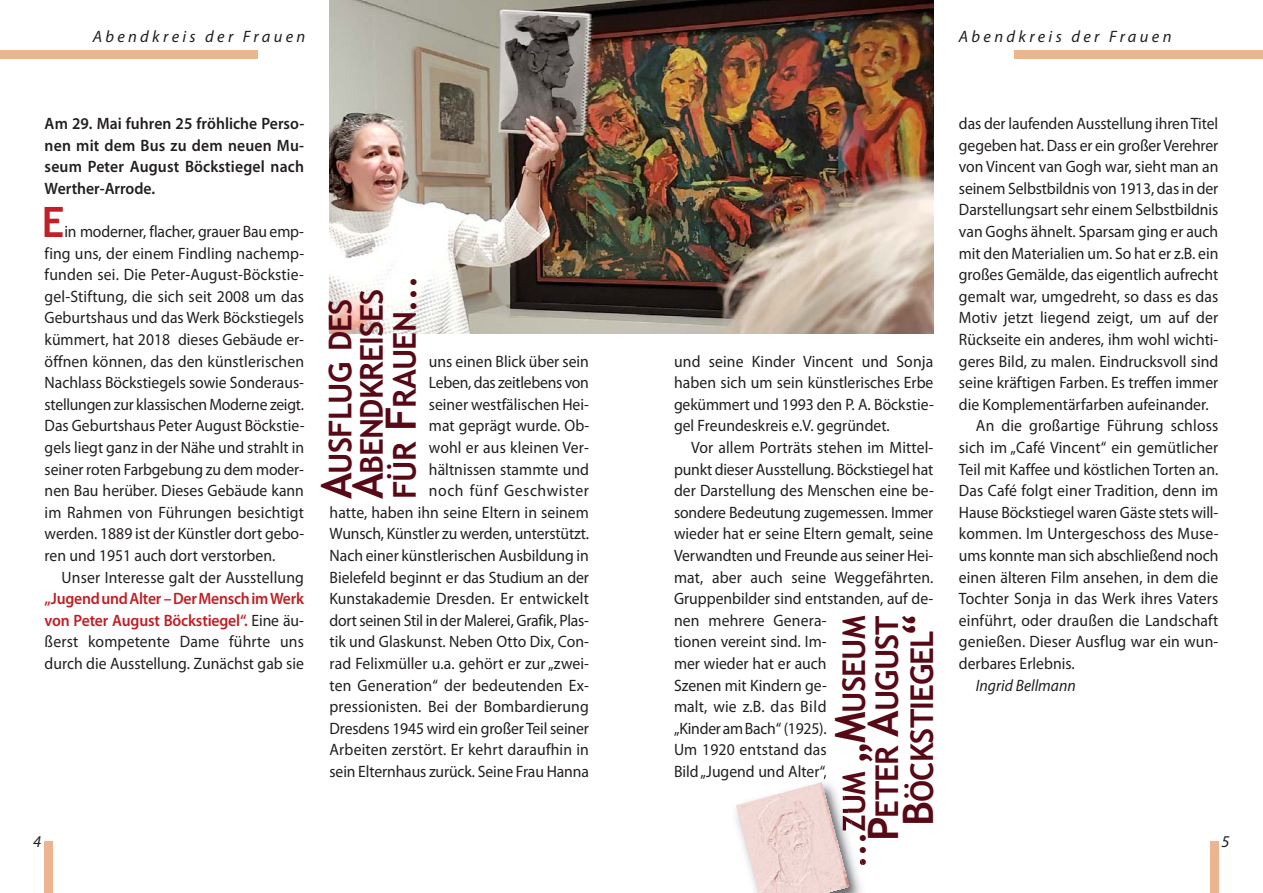
<style>
.page{position:relative;width:1263px;height:893px;background:#fff}
.page>*{position:absolute;margin:0;border:0;box-sizing:border-box;transform-origin:0 0}
.t1{font:700 42px "Trebuchet MS";color:#c02026;scale:.95 1}
.t2{font:700 31.5px/32.2px "Trebuchet MS";letter-spacing:-.025em;color:#580916}
.t3{font:16.5px/21.6px "Myriad Pro";color:#231f20;text-align:justify;scale:.95 1}
.t4{font:600 16.5px/21.6px "Myriad Pro";letter-spacing:.01em;color:#231f20;text-align:justify;scale:.95 1}
.t5{font:italic 16.5px "Myriad Pro";letter-spacing:.2em;color:#231f20}
.t6{font:italic 16.5px "Myriad Pro";color:#231f20;scale:.95 1}
.s1{font-weight:600;color:#c02026}
.s2{font-size:42px}
.s3{font-size:34.5px}
</style>
<div class="page">
<div style="left:45px;top:842px;width:8px;height:51px;background:#ebb590"></div>
<div style="left:1210px;top:842px;width:8px;height:51px;background:#ebb590"></div>
<div style="left:1014px;top:50px;width:249px;height:8px;background:#ebb590"></div>
<div style="left:0;top:50px;width:257px;height:8px;background:#ebb590"></div>
<img style="left:330px;top:0;width:603px;height:333px">
<img style="left:823px;top:775px;width:38px;height:118px">
<svg style="left:860px;top:858px;width:3px;height:7px"></svg>
<img style="left:849px;top:790px;width:4px;height:41px">
<img style="left:736px;top:782px;width:113px;height:111px">
<p class="t5" style="left:93px;top:30px;width:214px">Abendkreis der Frauen</p>
<p class="t5" style="left:959px;top:30px;width:214px">Abendkreis der Frauen</p>
<p class="t3" style="left:959px;top:114px;width:275px">das der laufenden Ausstellung ihren Titel</p>
<p class="t3" style="left:959px;top:136px;width:275px">gegeben hat. Dass er ein großer Verehrer</p>
<p class="t3" style="left:959px;top:157px;width:275px">von Vincent van Gogh war, sieht man an</p>
<p class="t3" style="left:959px;top:179px;width:275px">seinem Selbstbildnis von 1913, das in der</p>
<p class="t3" style="left:959px;top:200px;width:275px">Darstellungsart sehr einem Selbstbildnis</p>
<p class="t3" style="left:959px;top:222px;width:275px">van Goghs ähnelt. Sparsam ging er auch</p>
<p class="t3" style="left:959px;top:244px;width:275px">mit den Materialien um. So hat er z.B. ein</p>
<p class="t3" style="left:959px;top:265px;width:275px">großes Gemälde, das eigentlich aufrecht</p>
<p class="t3" style="left:959px;top:287px;width:275px">gemalt war, umgedreht, so dass es das</p>
<p class="t3" style="left:959px;top:308px;width:275px">Motiv jetzt liegend zeigt, um auf der</p>
<p class="t3" style="left:959px;top:330px;width:275px">Rückseite ein anderes, ihm wohl wichti-</p>
<p class="t3" style="left:959px;top:352px;width:275px">geres Bild, zu malen. Eindrucksvoll sind</p>
<p class="t3" style="left:959px;top:373px;width:274px">seine kräftigen Farben. Es treffen immer</p>
<p class="t3" style="left:959px;top:395px;width:264px">die Komplementärfarben aufeinander.</p>
<p class="t3" style="left:976px;top:416px;width:257px">An die großartige Führung schloss</p>
<p class="t3" style="left:959px;top:438px;width:275px">sich im „Café Vincent“ ein gemütlicher</p>
<p class="t3" style="left:959px;top:460px;width:275px">Teil mit Kaffee und köstlichen Torten an.</p>
<p class="t3" style="left:959px;top:481px;width:275px">Das Café folgt einer Tradition, denn im</p>
<p class="t3" style="left:959px;top:503px;width:275px">Hause Böckstiegel waren Gäste stets will-</p>
<p class="t3" style="left:959px;top:524px;width:275px">kommen. Im Untergeschoss des Muse-</p>
<p class="t3" style="left:959px;top:546px;width:275px">ums konnte man sich abschließend noch</p>
<p class="t3" style="left:959px;top:568px;width:275px">einen älteren Film ansehen, in dem die</p>
<p class="t3" style="left:959px;top:589px;width:275px">Tochter Sonja in das Werk ihres Vaters</p>
<p class="t3" style="left:959px;top:611px;width:275px">einführt, oder draußen die Landschaft</p>
<p class="t3" style="left:959px;top:632px;width:275px">genießen. Dieser Ausflug war ein wun-</p>
<p class="t3" style="left:959px;top:654px;width:123px">derbares Erlebnis.</p>
<p class="t6" style="left:976px;top:679px;width:107px">Ingrid Bellmann</p>
<p class="t4" style="left:45px;top:114px;width:275px">Am 29. Mai fuhren 25 fröhliche Perso&shy;nen mit dem Bus zu dem neuen Mu&shy;seum Peter August Böckstiegel nach Werther-Arrode.</p>
<h1 class="t1" style="left:42px;top:198px;width:25px">E</h1>
<p class="t3" style="left:45px;top:222px;width:275px;text-indent:20px">in moderner, flacher, grauer Bau emp&shy;fing uns, der einem Findling nachemp&shy;funden sei. Die Peter-August-Böckstie&shy;gel-Stiftung, die sich seit 2008 um das Geburtshaus und das Werk Böckstiegels kümmert, hat 2018 dieses Gebäude er&shy;öffnen können, das den künstlerischen Nachlass Böckstiegels sowie Sonderaus&shy;stellungen zur klassischen Moderne zeigt.<br>Das Geburtshaus Peter August Böckstie&shy;gels liegt ganz in der Nähe und strahlt in seiner roten Farbgebung zu dem moder&shy;nen Bau herüber. Dieses Gebäude kann im Rahmen von Führungen besichtigt werden. 1889 ist der Künstler dort gebo&shy;ren und 1951 auch dort verstorben.</p>
<p class="t3" style="left:62px;top:568px;width:257px">Unser Interesse galt der Ausstellung</p>
<p class="t3" style="left:45px;top:589px;width:275px"><span class="s1">„JugendundAlter –DerMenschim Werk von Peter August Böckstiegel“.</span> Eine äu&shy;ßerst kompetente Dame führte uns durch die Ausstellung. Zunächst gab sie</p>
<h2 class="t2" style="left:324px;top:499px;width:225px;rotate:-90deg"><span class="s2">A</span>USFLUG DES<br><span class="s2">A</span>BENDKREISES<br>FÜR <span class="s2">F</span>RAUEN<span class="s3">...</span></h2>
<p class="t3" style="left:330px;top:352px;width:275px;text-align:right">uns einen Blick über sein<br>Leben, das zeitlebens von<br>seiner westfälischen Hei-<br>mat geprägt wurde. Ob-<br>wohl er aus kleinen Ver-<br>hältnissen stammte und<br>noch fünf Geschwister<br>hatte, haben ihn seine Eltern in seinem Wunsch, Künstler zu werden, unterstützt.<br>Nach einer künstlerischen Ausbildung in Bielefeld beginnt er das Studium an der Kunstakademie Dresden. Er entwickelt dort seinen Stil in der Malerei, Grafik, Plas&shy;tik und Glaskunst. Neben Otto Dix, Con&shy;rad Felixmüller u.a. gehört er zur „zwei&shy;ten Generation“ der bedeutenden Ex&shy;pressionisten. Bei der Bombardierung Dresdens 1945 wird ein großer Teil seiner Arbeiten zerstört. Er kehrt daraufhin in sein Elternhaus zurück. Seine Frau Hanna</p>
<p class="t3" style="left:674px;top:352px;width:275px">und seine Kinder Vincent und Sonja haben sich um sein künstlerisches Erbe gekümmert und 1993 den P. A. Böckstie&shy;gel Freundeskreis e.V. gegründet.</p>
<p class="t3" style="left:674px;top:438px;width:275px;text-align:left;text-indent:17px">Vor allem Porträts stehen im Mittel&shy;punkt dieser Ausstellung. Böckstiegel hat der Darstellung des Menschen eine be&shy;sondere Bedeutung zugemessen. Immer wieder hat er seine Eltern gemalt, seine<br>Verwandten und Freunde aus seiner Hei&shy;mat, aber auch seine Weggefährten.<br>Gruppenbilder sind entstanden, auf de&shy;nen mehrere Genera-<br>tionen vereint sind. Im-<br>mer wieder hat er auch<br>Szenen mit Kindern ge-<br>malt, wie z.B. das Bild „KinderamBach“ (1925).<br>Um 1920 entstand das<br>Bild „Jugend und Alter“,</p>
<h2 class="t2" style="left:837px;top:868px;width:257px;line-height:34px;text-align:right;rotate:-90deg"><span class="s3">...</span>ZUM <span class="s2">„M</span>USEUM<br><span class="s2">P</span>ETER <span class="s2">A</span>UGUST<br><span class="s2">B</span>ÖCKSTIEGEL<span class="s2">“</span></h2>
<p class="t5" style="left:33px;top:835px;width:10px">4</p>
<p class="t5" style="left:1221px;top:835px;width:10px">5</p>
</div>
